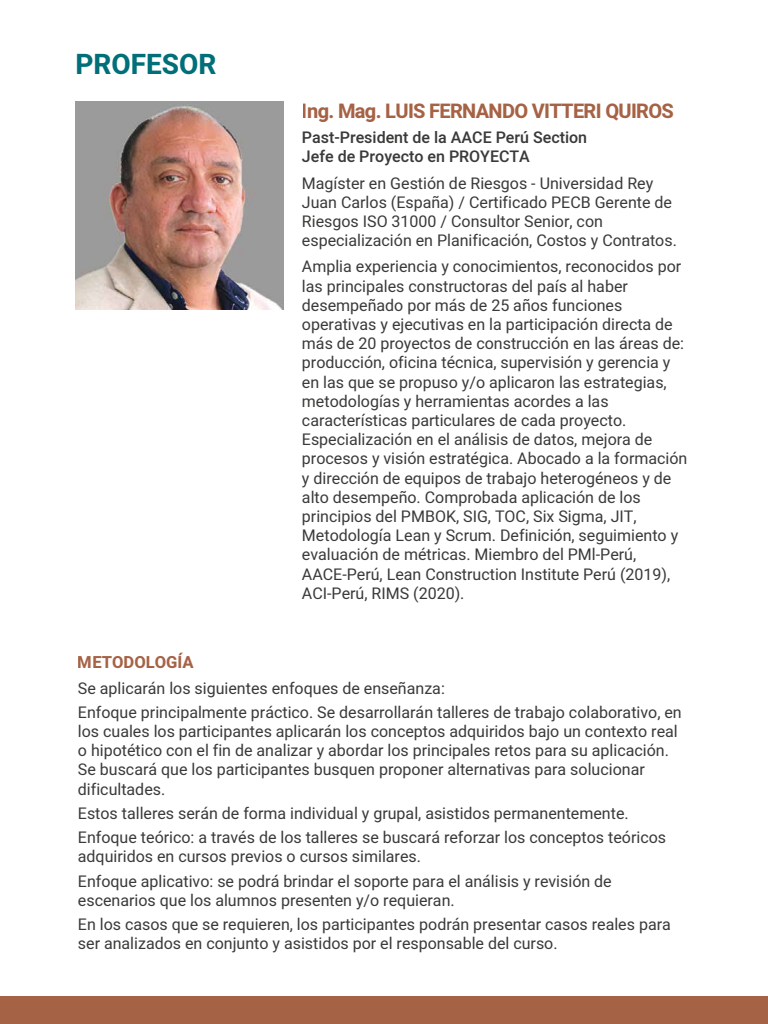
<style>
.page{position:relative;width:768px;height:1024px;background:#fff}
.page>*{position:absolute;margin:0;border:0;box-sizing:border-box;transform-origin:0 0}
.t1{font:700 28px "Heebo";color:#006f78}
.t2{font:700 20px "Heebo";letter-spacing:-.035em;color:#a66245}
.t3{font:700 16.6px "Heebo";color:#a66245}
.t4{font:16px/19.2px "Heebo";color:#3a3a39}
.t5{font:500 16px/19.2px "Heebo";color:#3a3a39}
</style>
<div class="page">
<div style="left:0;top:997px;width:768px;height:27px;background:#a66245"></div>
<img style="left:75px;top:101px;width:209px;height:209px">
<h1 class="t1" style="left:75px;top:45px;width:143px">PROFESOR</h1>
<p class="t2" style="left:302px;top:97px;width:373px">Ing. Mag. LUIS FERNANDO VITTERI QUIROS</p>
<p class="t5" style="left:302px;top:128px;width:287px">Past-President de la AACE Perú Section<br>Jefe de Proyecto en PROYECTA</p>
<p class="t4" style="left:302px;top:173px;width:376px">Magíster en Gestión de Riesgos - Universidad Rey Juan Carlos (España) / Certificado PECB Gerente de Riesgos ISO 31000 / Consultor Senior, con especialización en Planificación, Costos y Contratos.</p>
<p class="t4" style="left:302px;top:257px;width:387px">Amplia experiencia y conocimientos, reconocidos por las principales constructoras del país al haber desempeñado por más de 25 años funciones operativas y ejecutivas en la participación directa de más de 20 proyectos de construcción en las áreas de: producción, oficina técnica, supervisión y gerencia y en las que se propuso y/o aplicaron las estrategias, metodologías y herramientas acordes a las características particulares de cada proyecto.<br>Especialización en el análisis de datos, mejora de procesos y visión estratégica. Abocado a la formación y dirección de equipos de trabajo heterogéneos y de alto desempeño. Comprobada aplicación de los principios del PMBOK, SIG, TOC, Six Sigma, JIT, Metodología Lean y Scrum. Definición, seguimiento y evaluación de métricas. Miembro del PMl-Perú, AACE-Perú, Lean Construction Institute Perú (2019), ACI-Perú, RIMS (2020).</p>
<p class="t3" style="left:78px;top:651px;width:117px">METODOLOGÍA</p>
<p class="t4" style="left:78px;top:676px;width:605px;line-height:24.2px">Se aplicarán los siguientes enfoques de enseñanza:<br>Enfoque principalmente práctico. Se desarrollarán talleres de trabajo colaborativo, en</p>
<p class="t4" style="left:78px;top:722px;width:601px">los cuales los participantes aplicarán los conceptos adquiridos bajo un contexto real o hipotético con el fin de analizar y abordar los principales retos para su aplicación.<br>Se buscará que los participantes busquen proponer alternativas para solucionar dificultades.</p>
<p class="t4" style="left:78px;top:801px;width:590px;line-height:24.2px">Estos talleres serán de forma individual y grupal, asistidos permanentemente.<br>Enfoque teórico: a través de los talleres se buscará reforzar los conceptos teóricos</p>
<p class="t4" style="left:78px;top:844px;width:535px;line-height:24.2px">adquiridos en cursos previos o cursos similares.<br>Enfoque aplicativo: se podrá brindar el soporte para el análisis y revisión de</p>
<p class="t4" style="left:78px;top:888px;width:594px;line-height:24.2px">escenarios que los alumnos presenten y/o requieran.<br>En los casos que se requieren, los participantes podrán presentar casos reales para</p>
<p class="t4" style="left:78px;top:934px;width:481px">ser analizados en conjunto y asistidos por el responsable del curso.</p>
</div>
